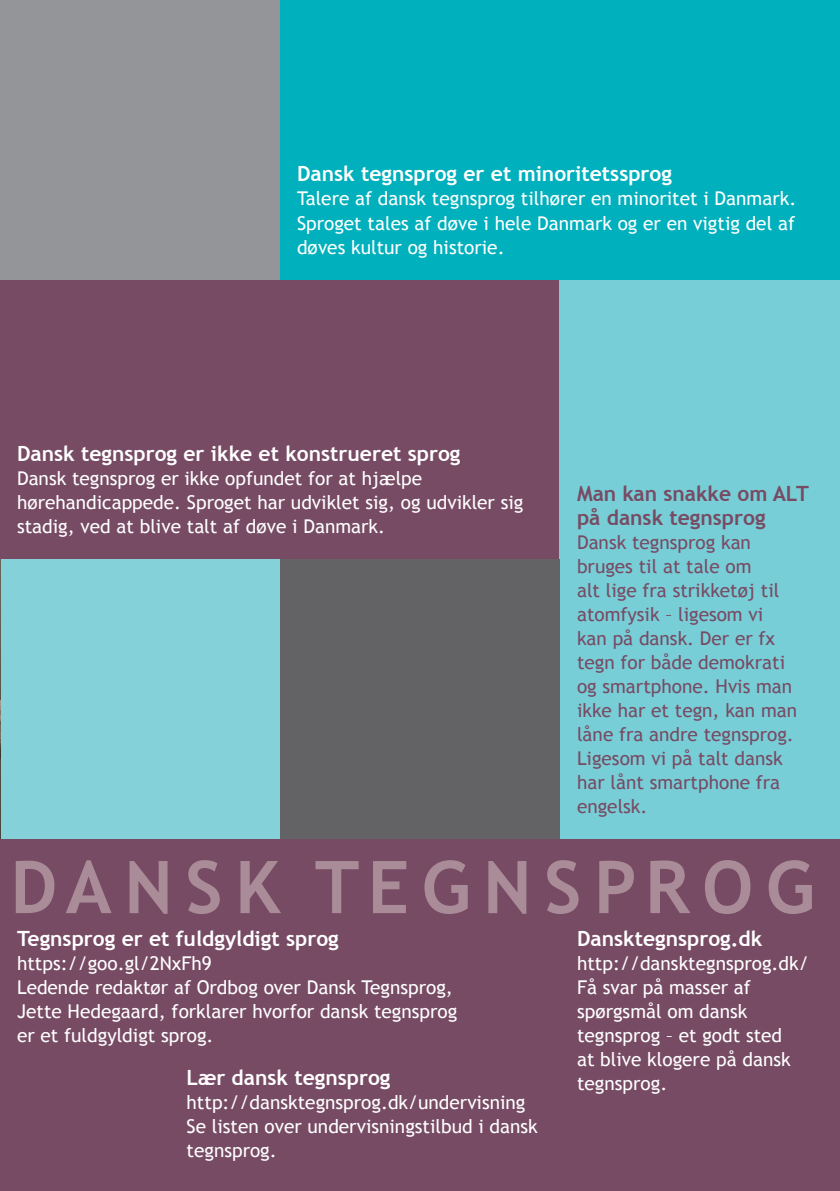
<style>
.page{position:relative;width:840px;height:1191px;background:#fff}
.page>*{position:absolute;margin:0;border:0;box-sizing:border-box;transform-origin:0 0}
.t1{font:700 72.8px "Trebuchet MS";letter-spacing:.17em;color:#a98c98}
.t2{font:700 21px "Trebuchet MS";color:#fff}
.t3{font:700 21px/24px "Trebuchet MS";color:#774b64}
.t4{font:19px/24px "Trebuchet MS";color:#fff}
.t5{font:19px/24px "Trebuchet MS";color:#774b64}
</style>
<div class="page">
<div style="left:0;top:0;width:839px;height:1191px;background:#774b64"></div>
<div style="left:559px;top:279px;width:280px;height:560px;background:#77ced6"></div>
<div style="left:280px;top:0;width:559px;height:279px;background:#00b0bc"></div>
<div style="left:0;top:559px;width:280px;height:280px;background:#84d1d9"></div>
<div style="left:0;top:0;width:280px;height:279px;background:#939598"></div>
<div style="left:280px;top:559px;width:279px;height:280px;background:#636366"></div>
<img style="left:0;top:559px;width:1px;height:280px">
<p class="t2" style="left:297px;top:161px;width:376px">Dansk tegnsprog er et minoritetssprog</p>
<p class="t4" style="left:297px;top:187px;width:500px;text-align:justify">Talere af dansk tegnsprog tilhører en minoritet i Danmark.<br>Sproget tales af døve i hele Danmark og er en vigtig del af døves kultur og historie.</p>
<p class="t2" style="left:17px;top:441px;width:445px">Dansk tegnsprog er ikke et konstrueret sprog</p>
<p class="t4" style="left:17px;top:467px;width:507px">Dansk tegnsprog er ikke opfundet for at hjælpe hørehandicappede. Sproget har udviklet sig, og udvikler sig stadig, ved at blive talt af døve i Danmark.</p>
<p class="t3" style="left:576px;top:482px;width:233px">Man kan snakke om ALT på dansk tegnsprog</p>
<p class="t5" style="left:576px;top:531px;width:221px">Dansk tegnsprog kan bruges til at tale om<br>alt lige fra strikketøj til atomfysik – ligesom vi kan på dansk. Der er fx tegn for både demokrati og smartphone. Hvis man ikke har et tegn, kan man låne fra andre tegnsprog.<br>Ligesom vi på talt dansk har lånt smartphone fra engelsk.</p>
<h1 class="t1" style="left:10px;top:841px;width:805px">DANSK TEGNSPROG</h1>
<p class="t2" style="left:17px;top:925px;width:323px">Tegnsprog er et fuldgyldigt sprog</p>
<p class="t4" style="left:17px;top:951px;width:196px">https://goo.gl/2NxFh9</p>
<p class="t4" style="left:17px;top:975px;width:441px">Ledende redaktør af Ordbog over Dansk Tegnsprog,<br>Jette Hedegaard, forklarer hvorfor dansk tegnsprog er et fuldgyldigt sprog.</p>
<p class="t2" style="left:186px;top:1064px;width:205px">Lær dansk tegnsprog</p>
<p class="t4" style="left:186px;top:1090px;width:340px">http://dansktegnsprog.dk/undervisning</p>
<p class="t4" style="left:186px;top:1114px;width:352px">Se listen over undervisningstilbud i dansk tegnsprog.</p>
<p class="t2" style="left:576px;top:925px;width:187px">Dansktegnsprog.dk</p>
<p class="t4" style="left:576px;top:951px;width:233px">http://dansktegnsprog.dk/</p>
<p class="t4" style="left:576px;top:975px;width:215px">Få svar på masser af spørgsmål om dansk tegnsprog – et godt sted at blive klogere på dansk tegnsprog.</p>
</div>
